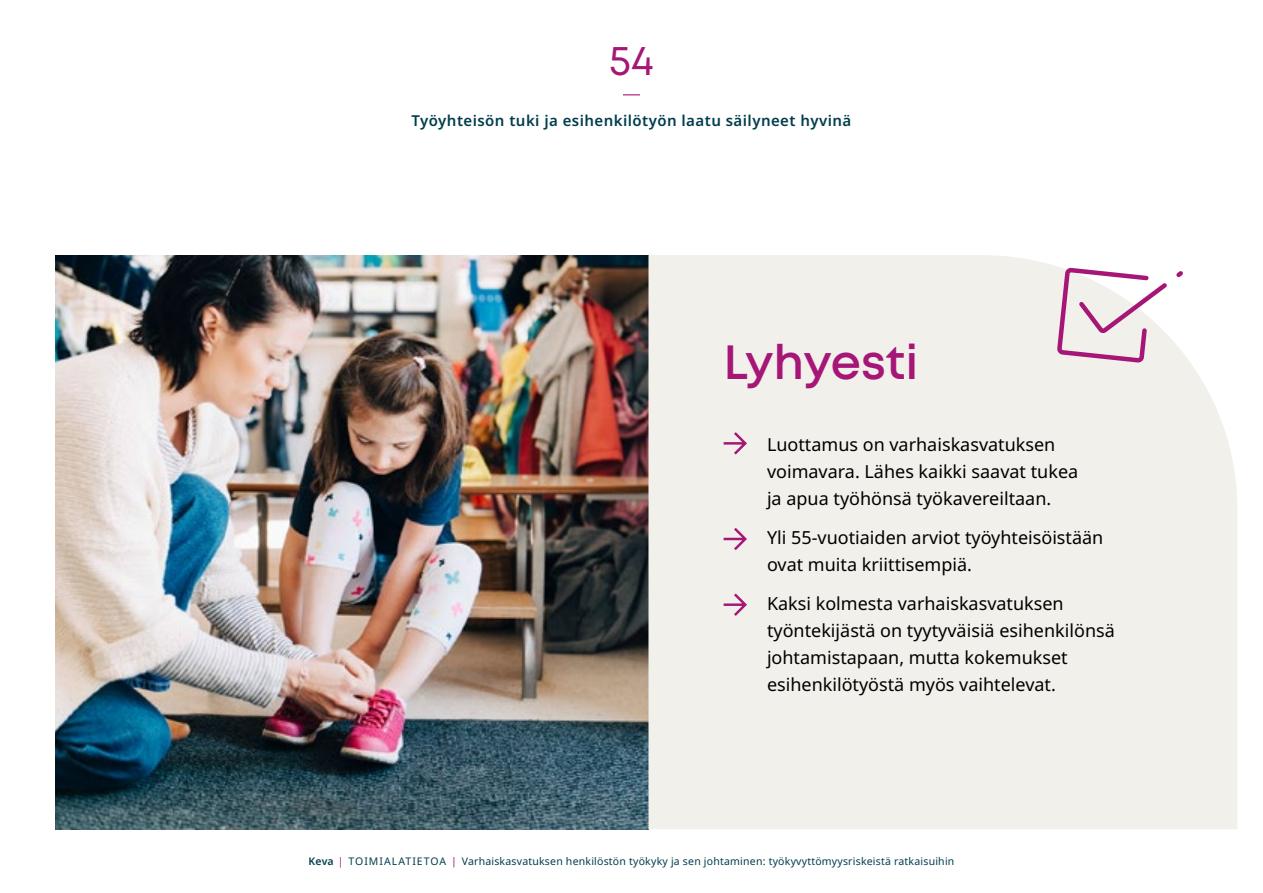
<style>
.page{position:relative;width:1263px;height:893px;background:#fff}
.page>*{position:absolute;margin:0;border:0;box-sizing:border-box;transform-origin:0 0}
.H3_otsikko_Mont_SB_22_26{font:600 48px "Mont";letter-spacing:-.005em;color:#a61676}
.t1{font:42px "Mont";color:#a61676}
.Bullet_Lyhyesti_Noto_Sans_R_12_18{font:18px/27px "Noto Sans";color:#000}
.t2{font:600 15px "Noto Sans";letter-spacing:.03em;color:#003d4c}
.t3{font:10.5px "Noto Sans";letter-spacing:.02em;color:#003d4c}
.s1{font-size:24px;color:#f1f0eb}
.s2{font-weight:600}
.s3{color:#a61676}
</style>
<div class="page">
<svg style="left:623px;top:94px;width:17px;height:1px"></svg>
<img style="left:56px;top:255px;width:592px;height:574px">
<div style="left:648px;top:255px;width:589px;height:574px;background:#f1f0eb"></div>
<svg style="left:1056px;top:266px;width:131px;height:98px"></svg>
<svg style="left:724px;top:432px;width:23px;height:23px"></svg>
<svg style="left:724px;top:593px;width:23px;height:23px"></svg>
<svg style="left:724px;top:528px;width:23px;height:22px"></svg>
<h2 class="t1" style="left:609px;top:34px;width:46px">54</h2>
<p class="t2" style="left:412px;top:110px;width:441px">Työyhteisön tuki ja esihenkilötyön laatu säilyneet hyvinä</p>
<h3 class="H3_otsikko_Mont_SB_22_26" style="left:724px;top:331px;width:196px">Lyhyesti</h3>
<p class="Bullet_Lyhyesti_Noto_Sans_R_12_18" style="left:767px;top:432px;width:313px;text-indent:-27px"><span class="s1">•</span> Luottamus on varhaiskasvatuksen voimavara. Lähes kaikki saavat tukea ja apua työhönsä työkavereiltaan.</p>
<p class="Bullet_Lyhyesti_Noto_Sans_R_12_18" style="left:767px;top:525px;width:338px;text-indent:-27px"><span class="s1">•</span> Yli 55-vuotiaiden arviot työyhteisöistään ovat muita kriittisempiä.</p>
<p class="Bullet_Lyhyesti_Noto_Sans_R_12_18" style="left:767px;top:591px;width:349px;text-indent:-27px"><span class="s1">•</span> Kaksi kolmesta varhaiskasvatuksen työntekijästä on tyytyväisiä esihenkilönsä johtamistapaan, mutta kokemukset esihenkilötyöstä myös vaihtelevat.</p>
<p class="t3" style="left:309px;top:854px;width:647px"><span class="s2">Keva</span> <span class="s3">|</span> TOIMIALATIETOA <span class="s3">|</span> Varhaiskasvatuksen henkilöstön työkyky ja sen johtaminen: työkyvyttömyysriskeistä ratkaisuihin</p>
</div>
